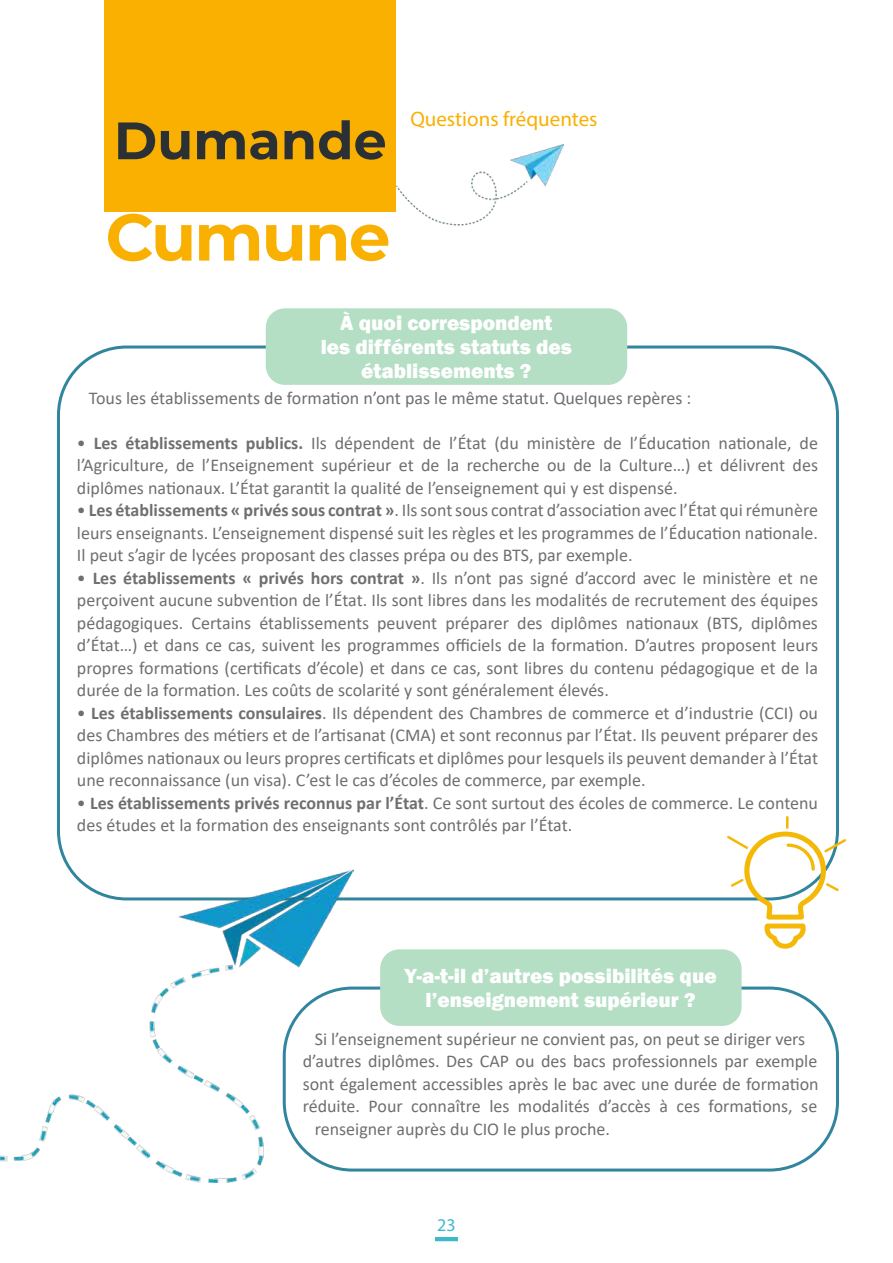
<style>
.page{position:relative;width:893px;height:1263px;background:#fff}
.page>*{position:absolute;margin:0;border:0;box-sizing:border-box;transform-origin:0 0}
.t1{font:700 66px "Montserrat";letter-spacing:-.03em;color:#f9b000}
.t2{font:700 52.5px "Montserrat";color:#2b3035}
.t3{font:800 21px/24px "Franklin Gothic";color:#fff;text-align:center}
.t4{font:21px "Myriad Pro";color:#f9b000}
.t5{font:18px/22.5px "Calibri";color:#706f6f;text-align:justify}
.t6{font:18px "Myriad Pro";color:#3bbac9}
.s1{font-weight:700}
</style>
<div class="page">
<hr style="left:435px;top:1237px;width:23px;height:4px;background:#3bbac9">
<div style="left:266px;top:308px;width:361px;height:77px;background:#b4dfc4;border-radius:19px"></div>
<img style="left:0;top:870px;width:353px;height:312px">
<div style="left:283px;top:986px;width:556px;height:185px;border:3px solid #31859d;border-radius:68px"></div>
<div style="left:380px;top:949px;width:362px;height:77px;background:#b4dfc4;border-radius:19px"></div>
<div style="left:105px;top:0;width:291px;height:211px;background:#f9b000"></div>
<img style="left:396px;top:144px;width:168px;height:82px">
<svg style="left:727px;top:816px;width:119px;height:133px"></svg>
<h2 class="t2" style="left:114px;top:103px;width:274px">Dumande</h2>
<h1 class="t1" style="left:105px;top:190px;width:286px">Cumune</h1>
<p class="t4" style="left:410px;top:106px;width:189px">Questions fréquentes</p>
<p class="t3" style="left:321px;top:311px;width:253px">À quoi correspondent<br>les différents statuts des établissements ?</p>
<p class="t5" style="left:89px;top:386px;width:604px">Tous les établissements de formation n’ont pas le même statut. Quelques repères :</p>
<p class="t5" style="left:77px;top:431px;width:742px">• <span class="s1">Les établissements publics.</span> Ils dépendent de l’État (du ministère de l’Éducation nationale, de l’Agriculture, de l’Enseignement supérieur et de la recherche ou de la Culture…) et délivrent des diplômes nationaux. L’État garantit la qualité de l’enseignement qui y est dispensé.</p>
<p class="t5" style="left:77px;top:499px;width:743px">• <span class="s1">Les établissements « privés sous contrat »</span>. Ils sont sous contrat d’association avec l’État qui rémunère leurs enseignants. L’enseignement dispensé suit les règles et les programmes de l’Éducation nationale.<br>Il peut s’agir de lycées proposant des classes prépa ou des BTS, par exemple.</p>
<p class="t5" style="left:77px;top:566px;width:743px">• <span class="s1">Les établissements « privés hors contrat »</span>. Ils n’ont pas signé d’accord avec le ministère et ne perçoivent aucune subvention de l’État. Ils sont libres dans les modalités de recrutement des équipes pédagogiques. Certains établissements peuvent préparer des diplômes nationaux (BTS, diplômes d’État…) et dans ce cas, suivent les programmes officiels de la formation. D’autres proposent leurs propres formations (certificats d’école) et dans ce cas, sont libres du contenu pédagogique et de la durée de la formation. Les coûts de scolarité y sont généralement élevés.</p>
<p class="t5" style="left:77px;top:701px;width:742px">• <span class="s1">Les établissements consulaires</span>. Ils dépendent des Chambres de commerce et d’industrie (CCI) ou des Chambres des métiers et de l’artisanat (CMA) et sont reconnus par l’État. Ils peuvent préparer des diplômes nationaux ou leurs propres certificats et diplômes pour lesquels ils peuvent demander à l’État une reconnaissance (un visa). C’est le cas d’écoles de commerce, par exemple.</p>
<p class="t5" style="left:77px;top:791px;width:742px">• <span class="s1">Les établissements privés reconnus par l’État</span>. Ce sont surtout des écoles de commerce. Le contenu des études et la formation des enseignants sont contrôlés par l’État.</p>
<p class="t3" style="left:405px;top:964px;width:313px">Y-a-t-il d’autres possibilités que l’enseignement supérieur ?</p>
<p class="t5" style="left:315px;top:1027px;width:492px">Si l’enseignement supérieur ne convient pas, on peut se diriger vers</p>
<p class="t5" style="left:303px;top:1050px;width:516px">d’autres diplômes. Des CAP ou des bacs professionnels par exemple</p>
<p class="t5" style="left:303px;top:1072px;width:517px">sont également accessibles après le bac avec une durée de formation</p>
<p class="t5" style="left:303px;top:1095px;width:516px">réduite. Pour connaître les modalités d’accès à ces formations, se</p>
<p class="t5" style="left:315px;top:1117px;width:297px">renseigner auprès du CIO le plus proche.</p>
<p class="t6" style="left:437px;top:1214px;width:20px">23</p>
</div>
